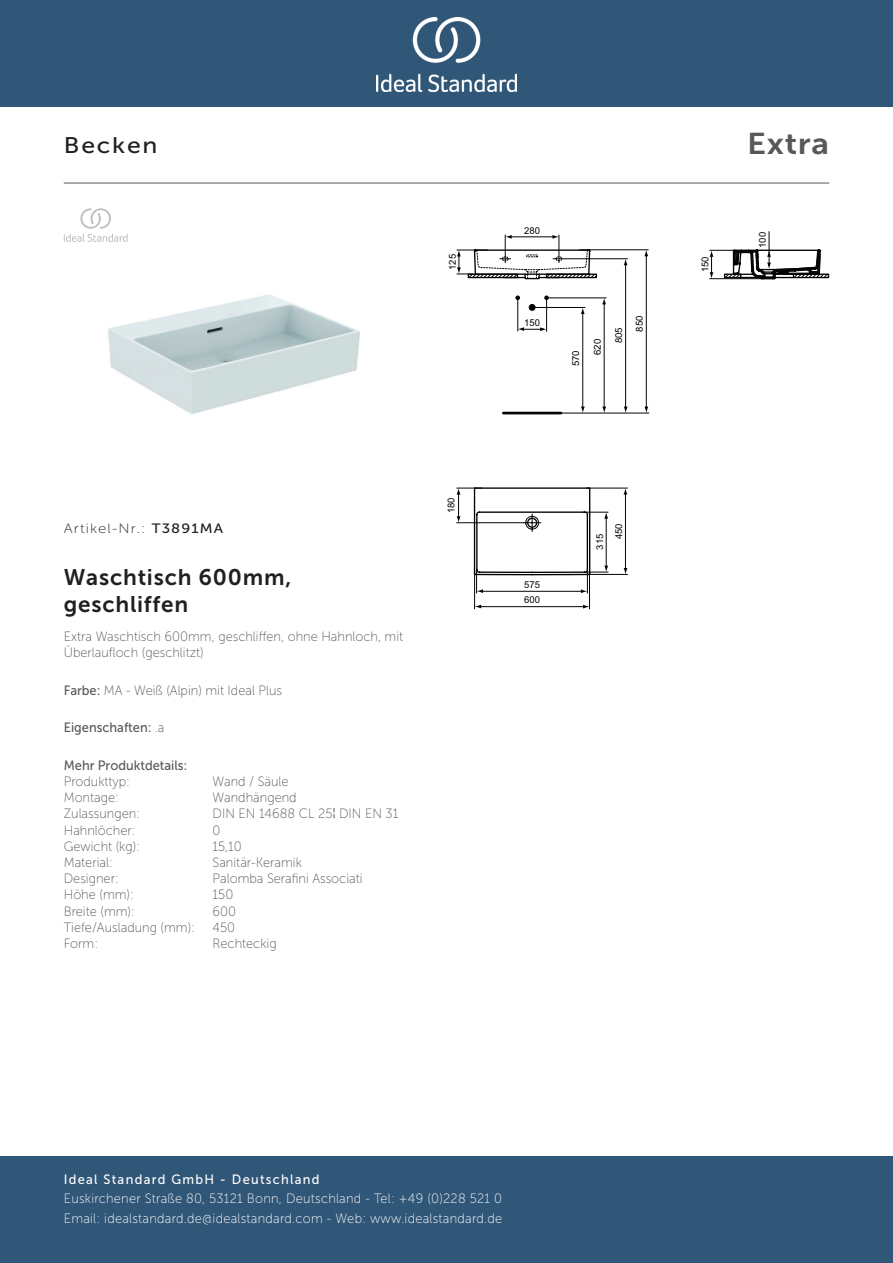
<style>
.page{position:relative;width:893px;height:1263px;background:#fff}
.page>*{position:absolute;margin:0;border:0;box-sizing:border-box;transform-origin:0 0}
._001_Produkttyp{font:30px "Museo Sans 700";letter-spacing:.02em;color:#57585a;scale:1.1 1}
.t1{font:22.5px/27px "Museo Sans 700";letter-spacing:.035em;color:#231f20}
.t2{font:22.5px "Museo Sans 500";letter-spacing:.075em;color:#231f20;scale:1.1 1}
.t3{font:13.5px/19.5px "Museo Sans 100";letter-spacing:.02em;color:#fff;scale:.95 1}
.Marketing_Descriptio{font:13.5px/16.2px "Museo Sans 100";color:#57585a;scale:.95 1}
.Features{font:13.5px "Museo Sans 500";color:#57585a;scale:.95 1}
.Accreditations{font:13.5px "Museo Sans 100";color:#57585a;scale:.95 1}
.Designer{font:13.5px "Museo Sans 100";color:#57585a;scale:.95 1}
.Colour{font:13.5px "Museo Sans 100";color:#57585a;scale:.95 1}
.t4{font:13.5px "Museo Sans 500";letter-spacing:.1em;color:#fff;scale:.95 1}
.Material{font:13.5px "Museo Sans 100";color:#57585a;scale:.95 1}
.Depth__mm{font:13.5px "Museo Sans 100";color:#57585a;scale:.95 1}
.Type{font:13.5px "Museo Sans 100";color:#57585a;scale:.95 1}
.t5{font:13.5px "Museo Sans 100";letter-spacing:.075em;color:#231f20;scale:1.1 1}
.Mounting{font:13.5px "Museo Sans 100";color:#57585a;scale:.95 1}
.Net_Weight__kg{font:13.5px "Museo Sans 100";color:#57585a;scale:.95 1}
.Shape{font:13.5px "Museo Sans 100";color:#57585a;scale:.95 1}
.Width__mm{font:13.5px "Museo Sans 100";color:#57585a;scale:.95 1}
.Tap_Holes{font:13.5px "Museo Sans 100";color:#57585a;scale:.95 1}
.Height__mm{font:13.5px "Museo Sans 100";color:#57585a;scale:.95 1}
.t6{font:9.6px "Arial";color:#040503}
.t7{font:9.45px/19.2px "Arial";color:#040503}
.s1{font-family:"Museo Sans 500"}
.s2{font-family:"Museo Sans 100"}
</style>
<div class="page">
<div style="left:0;top:1157px;width:893px;height:106px;background:#305678"></div>
<div style="left:0;top:0;width:893px;height:107px;background:#305678"></div>
<img style="left:376px;top:18px;width:141px;height:73px">
<hr style="left:64px;top:183px;width:765px;height:1px;background:#57585a">
<img style="left:108px;top:294px;width:252px;height:120px">
<svg style="left:473px;top:249px;width:237px;height:327px"></svg>
<svg style="left:523px;top:513px;width:19px;height:19px"></svg>
<hr style="left:503px;top:412px;width:58px;height:2px;background:#040503">
<div style="left:529px;top:304px;width:7px;height:7px;background:#040503;border-radius:50%"></div>
<svg style="left:515px;top:295px;width:5px;height:5px"></svg>
<svg style="left:544px;top:295px;width:5px;height:5px"></svg>
<hr style="left:480px;top:606px;width:104px;height:1px;background:#040503">
<svg style="left:583px;top:605px;width:6px;height:3px"></svg>
<svg style="left:475px;top:605px;width:6px;height:3px"></svg>
<hr style="left:474px;top:570px;width:1px;height:39px;background:#040503">
<hr style="left:589px;top:570px;width:1px;height:39px;background:#040503">
<hr style="left:457px;top:522px;width:66px;height:1px;background:#040503">
<svg style="left:457px;top:488px;width:25px;height:35px"></svg>
<hr style="left:646px;top:254px;width:1px;height:154px;background:#040503">
<svg style="left:644px;top:407px;width:4px;height:6px"></svg>
<svg style="left:644px;top:250px;width:4px;height:6px"></svg>
<hr style="left:579px;top:249px;width:69px;height:1px;background:#040503">
<hr style="left:553px;top:258px;width:74px;height:1px;background:#040503">
<hr style="left:625px;top:264px;width:1px;height:144px;background:#040503">
<svg style="left:624px;top:407px;width:4px;height:6px"></svg>
<svg style="left:624px;top:259px;width:3px;height:6px"></svg>
<hr style="left:548px;top:298px;width:58px;height:1px;background:#040503">
<hr style="left:533px;top:307px;width:52px;height:1px;background:#040503">
<hr style="left:604px;top:304px;width:1px;height:104px;background:#040503">
<svg style="left:602px;top:407px;width:4px;height:6px"></svg>
<svg style="left:602px;top:298px;width:4px;height:6px"></svg>
<hr style="left:582px;top:312px;width:1px;height:96px;background:#040503">
<svg style="left:581px;top:407px;width:4px;height:6px"></svg>
<svg style="left:581px;top:308px;width:4px;height:6px"></svg>
<hr style="left:558px;top:413px;width:91px;height:1px;background:#040503">
<hr style="left:769px;top:232px;width:1px;height:34px;background:#040503">
<svg style="left:710px;top:248px;width:119px;height:32px"></svg>
<svg style="left:457px;top:235px;width:140px;height:46px"></svg>
<svg style="left:518px;top:327px;width:28px;height:4px"></svg>
<hr style="left:517px;top:298px;width:1px;height:33px;background:#040503">
<hr style="left:546px;top:298px;width:1px;height:33px;background:#040503">
<hr style="left:482px;top:591px;width:101px;height:1px;background:#040503">
<svg style="left:476px;top:570px;width:7px;height:23px"></svg>
<hr style="left:606px;top:517px;width:1px;height:51px;background:#040503">
<svg style="left:583px;top:512px;width:25px;height:7px"></svg>
<hr style="left:585px;top:574px;width:42px;height:1px;background:#040503">
<svg style="left:581px;top:566px;width:27px;height:27px"></svg>
<hr style="left:586px;top:488px;width:41px;height:1px;background:#040503">
<hr style="left:625px;top:493px;width:1px;height:76px;background:#040503">
<svg style="left:624px;top:568px;width:3px;height:6px"></svg>
<svg style="left:623px;top:488px;width:4px;height:7px"></svg>
<svg style="left:64px;top:208px;width:64px;height:34px"></svg>
<p class="t2" style="left:64px;top:133px;width:87px">Becken</p>
<p class="_001_Produkttyp" style="left:747px;top:127px;width:76px">Extra</p>
<p class="t7" style="left:443px;top:270px;width:17px;rotate:-90deg">125</p>
<p class="t5" style="left:64px;top:521px;width:146px">Artikel-Nr.: <span class="s1">T3891MA</span></p>
<p class="t1" style="left:64px;top:564px;width:229px">Waschtisch 600mm, geschliffen</p>
<p class="Marketing_Descriptio" style="left:64px;top:629px;width:359px">Extra Waschtisch 600mm, geschliffen, ohne Hahnloch, mit<br>Überlaufloch (geschlitzt)</p>
<p class="Colour" style="left:64px;top:683px;width:231px"><span class="s1">Farbe:</span> MA - Weiß (Alpin) mit Ideal Plus</p>
<p class="Features" style="left:64px;top:720px;width:107px">Eigenschaften: <span class="s2">.a</span></p>
<p class="Features" style="left:64px;top:758px;width:132px">Mehr Produktdetails:</p>
<p class="Type" style="left:64px;top:774px;width:71px">Produkttyp:</p>
<p class="Type" style="left:213px;top:774px;width:82px">Wand / Säule</p>
<p class="Mounting" style="left:64px;top:790px;width:60px">Montage:</p>
<p class="Mounting" style="left:213px;top:790px;width:90px">Wandhängend</p>
<p class="Accreditations" style="left:64px;top:806px;width:82px">Zulassungen:</p>
<p class="Accreditations" style="left:213px;top:806px;width:197px">DIN EN 14688 CL 25¦DIN EN 31</p>
<p class="Tap_Holes" style="left:64px;top:823px;width:77px">Hahnlöcher:</p>
<p class="Tap_Holes" style="left:213px;top:823px;width:10px">0</p>
<p class="Net_Weight__kg" style="left:64px;top:839px;width:82px">Gewicht (kg):</p>
<p class="Net_Weight__kg" style="left:213px;top:839px;width:32px">15,10</p>
<p class="Material" style="left:64px;top:855px;width:53px">Material:</p>
<p class="Material" style="left:213px;top:855px;width:95px">Sanitär-Keramik</p>
<p class="Designer" style="left:64px;top:871px;width:59px">Designer:</p>
<p class="Designer" style="left:213px;top:871px;width:159px">Palomba Serafini Associati</p>
<p class="Height__mm" style="left:64px;top:887px;width:75px">Höhe (mm):</p>
<p class="Height__mm" style="left:213px;top:887px;width:23px">150</p>
<p class="Width__mm" style="left:64px;top:904px;width:76px">Breite (mm):</p>
<p class="Width__mm" style="left:213px;top:904px;width:26px">600</p>
<p class="Depth__mm" style="left:64px;top:920px;width:140px">Tiefe/Ausladung (mm):</p>
<p class="Depth__mm" style="left:213px;top:920px;width:25px">450</p>
<p class="Shape" style="left:64px;top:936px;width:38px">Form:</p>
<p class="Shape" style="left:213px;top:936px;width:69px">Rechteckig</p>
<p class="t7" style="left:442px;top:513px;width:17px;rotate:-90deg">180</p>
<p class="t7" style="left:524px;top:221px;width:17px">280</p>
<p class="t7" style="left:524px;top:313px;width:17px">150</p>
<p class="t6" style="left:570px;top:366px;width:18px;rotate:-90deg">570</p>
<p class="t6" style="left:591px;top:355px;width:18px;rotate:-90deg">620</p>
<p class="t6" style="left:612px;top:343px;width:18px;rotate:-90deg">805</p>
<p class="t6" style="left:633px;top:332px;width:18px;rotate:-90deg">850</p>
<p class="t7" style="left:695px;top:272px;width:17px;rotate:-90deg">150</p>
<p class="t7" style="left:753px;top:248px;width:17px;rotate:-90deg">100</p>
<p class="t7" style="left:524px;top:575px;width:17px">575</p>
<p class="t7" style="left:524px;top:591px;width:17px">600</p>
<p class="t7" style="left:590px;top:539px;width:17px;text-indent:-11px;rotate:-90deg">315<br>450</p>
<p class="t4" style="left:64px;top:1172px;width:271px">Ideal Standard GmbH - Deutschland</p>
<p class="t3" style="left:64px;top:1189px;width:463px">Euskirchener Straße 80, 53121 Bonn, Deutschland - Tel: +49 (0)228 521 0<br>Email: idealstandard.de@idealstandard.com - Web: www.idealstandard.de</p>
</div>
